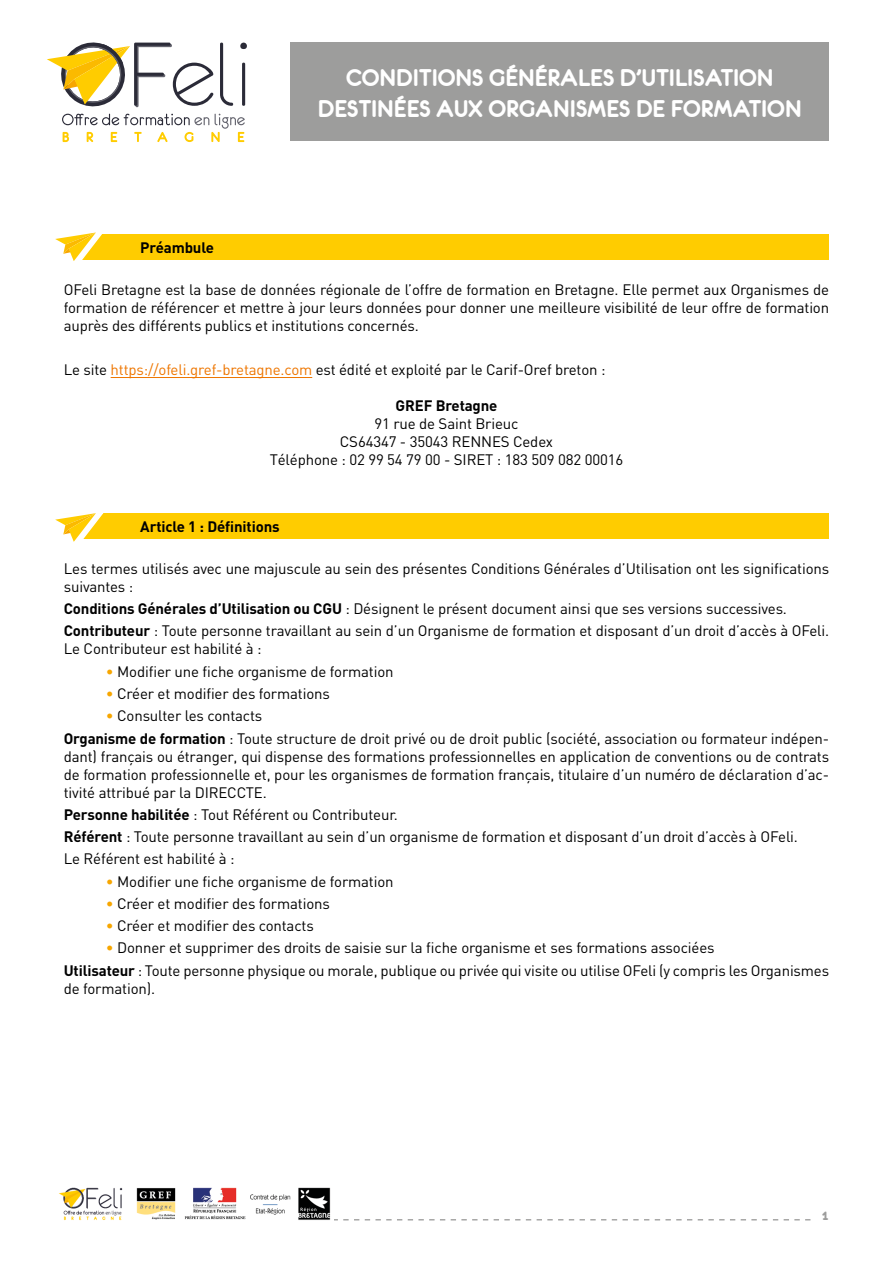
<style>
.page{position:relative;width:893px;height:1263px;background:#fff}
.page>*{position:absolute;margin:0;border:0;box-sizing:border-box;transform-origin:0 0}
.t1{font:25.8px/30.9px "Eurofurencebold";color:#fff;text-align:center}
.texte{font:15px/18px "DIN";letter-spacing:-.01em;color:#000}
.texte_de_bloc_jaune{font:700 15px "DIN";letter-spacing:-.01em;color:#000}
.texte-2{font:700 15px "DIN";letter-spacing:-.01em;color:#000}
.t2{font:15px "Eurofurencebold";color:#9d9d9c}
.s1{color:#ee7601}
.s2{font-weight:700}
.s3{color:#f7a600}
</style>
<div class="page">
<div style="left:291px;top:43px;width:538px;height:98px;background:#9d9d9c"></div>
<svg style="left:334px;top:1219px;width:476px;height:1px"></svg>
<svg style="left:47px;top:42px;width:200px;height:100px"></svg>
<img style="left:59px;top:1187px;width:272px;height:34px">
<hr style="left:111px;top:377px;width:201px;height:1px;background:#ee7601">
<div style="left:64px;top:234px;width:765px;height:25px;background:#fc0"></div>
<div style="left:64px;top:513px;width:765px;height:25px;background:#fc0"></div>
<svg style="left:55px;top:513px;width:50px;height:29px"></svg>
<svg style="left:55px;top:232px;width:50px;height:29px"></svg>
<h1 class="t1" style="left:318px;top:63px;width:485px">CONDITIONS GÉNÉRALES D’UTILISATION<br>DESTINÉES AUX ORGANISMES DE FORMATION</h1>
<p class="texte_de_bloc_jaune" style="left:140px;top:238px;width:75px">Préambule</p>
<p class="texte" style="left:64px;top:280px;width:767px;text-align:justify">OFeli Bretagne est la base de données régionale de l’offre de formation en Bretagne. Elle permet aux Organismes de formation de référencer et mettre à jour leurs données pour donner une meilleure visibilité de leur offre de formation auprès des différents publics et institutions concernés.</p>
<p class="texte" style="left:64px;top:361px;width:543px">Le site <span class="s1">https://ofeli.gref-bretagne.com</span> est édité et exploité par le Carif-Oref breton :</p>
<p class="texte-2" style="left:395px;top:396px;width:103px">GREF Bretagne</p>
<p class="texte" style="left:374px;top:415px;width:146px">91 rue de Saint Brieuc</p>
<p class="texte" style="left:340px;top:433px;width:215px">CS64347 - 35043 RENNES Cedex</p>
<p class="texte" style="left:270px;top:451px;width:355px">Téléphone : 02 99 54 79 00 - SIRET : 183 509 082 00016</p>
<p class="texte_de_bloc_jaune" style="left:140px;top:517px;width:141px">Article 1 : Définitions</p>
<p class="texte" style="left:64px;top:559px;width:767px">Les termes utilisés avec une majuscule au sein des présentes Conditions Générales d’Utilisation ont les significations suivantes :</p>
<p class="texte" style="left:64px;top:599px;width:725px"><span class="s2">Conditions Générales d’Utilisation ou CGU</span> : Désignent le présent document ainsi que ses versions successives.</p>
<p class="texte" style="left:64px;top:622px;width:767px"><span class="s2">Contributeur</span> : Toute personne travaillant au sein d’un Organisme de formation et disposant d’un droit d’accès à OFeli.<br>Le Contributeur est habilité à :</p>
<p class="texte" style="left:106px;top:662px;width:289px"><span class="s3">•</span> Modifier une fiche organisme de formation</p>
<p class="texte" style="left:106px;top:684px;width:226px"><span class="s3">•</span> Créer et modifier des formations</p>
<p class="texte" style="left:106px;top:706px;width:158px"><span class="s3">•</span> Consulter les contacts</p>
<p class="texte" style="left:64px;top:729px;width:767px;text-align:justify"><span class="s2">Organisme de formation</span> : Toute structure de droit privé ou de droit public (société, association ou formateur indépen&shy;dant) français ou étranger, qui dispense des formations professionnelles en application de conventions ou de contrats de formation professionnelle et, pour les organismes de formation français, titulaire d’un numéro de déclaration d’ac&shy;tivité attribué par la DIRECCTE.</p>
<p class="texte" style="left:64px;top:805px;width:335px"><span class="s2">Personne habilitée</span> : Tout Référent ou Contributeur.</p>
<p class="texte" style="left:64px;top:827px;width:736px"><span class="s2">Référent</span> : Toute personne travaillant au sein d’un organisme de formation et disposant d’un droit d’accès à OFeli.</p>
<p class="texte" style="left:64px;top:849px;width:172px">Le Référent est habilité à :</p>
<p class="texte" style="left:106px;top:872px;width:289px"><span class="s3">•</span> Modifier une fiche organisme de formation</p>
<p class="texte" style="left:106px;top:894px;width:226px"><span class="s3">•</span> Créer et modifier des formations</p>
<p class="texte" style="left:106px;top:916px;width:210px"><span class="s3">•</span> Créer et modifier des contacts</p>
<p class="texte" style="left:106px;top:938px;width:610px"><span class="s3">•</span> Donner et supprimer des droits de saisie sur la fiche organisme et ses formations associées</p>
<p class="texte" style="left:64px;top:961px;width:767px"><span class="s2">Utilisateur</span> : Toute personne physique ou morale, publique ou privée qui visite ou utilise OFeli (y compris les Organismes de formation).</p>
<p class="t2" style="left:821px;top:1208px;width:9px">1</p>
</div>
